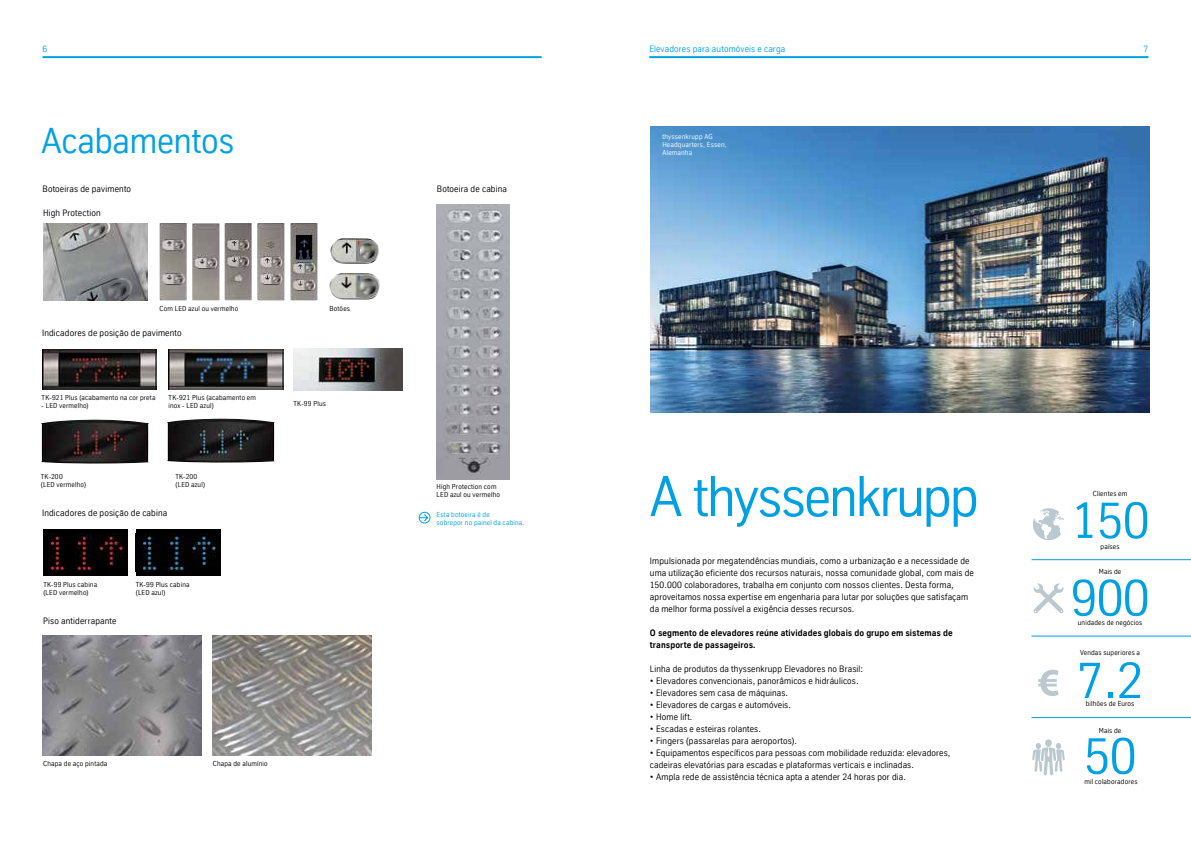
<style>
.page{position:relative;width:1191px;height:842px;background:#fff}
.page>*{position:absolute;margin:0;border:0;box-sizing:border-box;transform-origin:0 0}
.t1{font:55.7px "TK Type";letter-spacing:-.03em;color:#00a1e4}
.t2{font:50px "TK Type";letter-spacing:-.01em;color:#00a1e4}
.t3{font:35px "TK Type";letter-spacing:-.005em;color:#00a1e4}
.t4{font:9px/12px "TK Type";letter-spacing:.015em;color:#000}
.t5{font:700 9px/12px "TK Type";letter-spacing:.01em;color:#000}
.t6{font:9px "TK Type";letter-spacing:.015em;color:#00a1e4}
.t7{font:7px/8px "TK Type";letter-spacing:.025em;color:#000}
.t8{font:7px/8px "TK Type";letter-spacing:.025em;color:#fff}
.t9{font:7px/8px "TK Type";letter-spacing:.025em;color:#00a1e4}
</style>
<div class="page">
<hr style="left:43px;top:56px;width:498px;height:2px;background:#00a1e4">
<hr style="left:649px;top:56px;width:499px;height:2px;background:#00a1e4">
<img style="left:43px;top:635px;width:158px;height:120px">
<img style="left:213px;top:635px;width:158px;height:120px">
<img style="left:293px;top:348px;width:110px;height:42px">
<img style="left:42px;top:350px;width:115px;height:40px">
<img style="left:168px;top:350px;width:115px;height:40px">
<img style="left:330px;top:238px;width:49px;height:26px">
<img style="left:329px;top:273px;width:51px;height:27px">
<img style="left:43px;top:223px;width:104px;height:77px">
<img style="left:225px;top:223px;width:27px;height:77px">
<img style="left:192px;top:223px;width:28px;height:77px">
<img style="left:160px;top:223px;width:27px;height:77px">
<img style="left:257px;top:223px;width:27px;height:77px">
<img style="left:290px;top:223px;width:27px;height:77px">
<img style="left:436px;top:204px;width:73px;height:275px">
<div style="left:419px;top:512px;width:11px;height:11px;border:1px solid #00a1e4;border-radius:50%"></div>
<svg style="left:419px;top:514px;width:9px;height:7px"></svg>
<hr style="left:1031px;top:559px;width:160px;height:1px;background:#00a1e4">
<hr style="left:1031px;top:636px;width:160px;height:1px;background:#00a1e4">
<hr style="left:1031px;top:717px;width:160px;height:1px;background:#00a1e4">
<img style="left:651px;top:126px;width:499px;height:287px">
<div style="left:1045px;top:739px;width:6px;height:8px;background:#bac8cf;border-radius:50%"></div>
<svg style="left:1032px;top:743px;width:32px;height:32px"></svg>
<svg style="left:1033px;top:508px;width:31px;height:32px"></svg>
<svg style="left:1033px;top:583px;width:30px;height:30px"></svg>
<svg style="left:1038px;top:670px;width:20px;height:26px"></svg>
<div style="left:43px;top:529px;width:85px;height:46px;background:#000"></div>
<img style="left:43px;top:534px;width:81px;height:38px">
<div style="left:136px;top:529px;width:84px;height:46px;background:#000"></div>
<img style="left:136px;top:534px;width:80px;height:38px">
<img style="left:41px;top:420px;width:108px;height:43px">
<img style="left:167px;top:419px;width:108px;height:43px">
<p class="t6" style="left:43px;top:44px;width:6px">6</p>
<p class="t6" style="left:649px;top:44px;width:137px">Elevadores para automóveis e carga</p>
<p class="t6" style="left:1143px;top:44px;width:6px">7</p>
<h3 class="t3" style="left:41px;top:121px;width:194px">Acabamentos</h3>
<p class="t4" style="left:43px;top:183px;width:90px">Botoeiras de pavimento</p>
<p class="t4" style="left:43px;top:207px;width:59px">High Protection</p>
<p class="t7" style="left:160px;top:305px;width:80px">Com LED azul ou vermelho</p>
<p class="t7" style="left:329px;top:305px;width:22px">Botões</p>
<p class="t4" style="left:42px;top:327px;width:141px">Indicadores de posição de pavimento</p>
<p class="t7" style="left:42px;top:394px;width:115px">TK-921 Plus (acabamento na cor preta</p>
<p class="t7" style="left:42px;top:402px;width:49px">- LED vermelho)</p>
<p class="t7" style="left:168px;top:394px;width:89px">TK-921 Plus (acabamento em inox - LED azul)</p>
<p class="t7" style="left:41px;top:473px;width:47px">TK-200<br>(LED vermelho)</p>
<p class="t7" style="left:175px;top:473px;width:31px">TK-200 (LED azul)</p>
<p class="t4" style="left:42px;top:507px;width:127px">Indicadores de posição de cabina</p>
<p class="t7" style="left:43px;top:580px;width:55px">TK-99 Plus cabina (LED vermelho)</p>
<p class="t7" style="left:136px;top:580px;width:55px">TK-99 Plus cabina (LED azul)</p>
<p class="t4" style="left:43px;top:615px;width:75px">Piso antiderrapante</p>
<p class="t7" style="left:293px;top:400px;width:34px">TK-99 Plus</p>
<p class="t7" style="left:43px;top:759px;width:66px">Chapa de aço pintada</p>
<p class="t7" style="left:213px;top:759px;width:56px">Chapa de alumínio</p>
<p class="t4" style="left:437px;top:183px;width:72px">Botoeira de cabina</p>
<p class="t8" style="left:662px;top:132px;width:66px">thyssenkrupp AG<br>Headquarters, Essen,<br>Alemanha</p>
<p class="t7" style="left:436px;top:483px;width:65px">High Protection com<br>LED azul ou vermelho</p>
<h1 class="t1" style="left:650px;top:465px;width:330px">A thyssenkrupp</h1>
<p class="t4" style="left:650px;top:555px;width:325px">Impulsionada por megatendências mundiais, como a urbanização e a necessidade de uma utilização eficiente dos recursos naturais, nossa comunidade global, com mais de 150.000 colaboradores, trabalha em conjunto com nossos clientes. Desta forma, aproveitamos nossa expertise em engenharia para lutar por soluções que satisfaçam da melhor forma possível a exigência desses recursos.</p>
<p class="t5" style="left:650px;top:627px;width:304px">O segmento de elevadores reúne atividades globais do grupo em sistemas de transporte de passageiros.</p>
<p class="t4" style="left:650px;top:663px;width:214px">Linha de produtos da thyssenkrupp Elevadores no Brasil:</p>
<p class="t4" style="left:650px;top:675px;width:210px">• Elevadores convencionais, panorâmicos e hidráulicos.</p>
<p class="t4" style="left:650px;top:687px;width:140px">• Elevadores sem casa de máquinas.</p>
<p class="t4" style="left:650px;top:699px;width:143px">• Elevadores de cargas e automóveis.</p>
<p class="t4" style="left:650px;top:711px;width:44px">• Home lift.</p>
<p class="t4" style="left:650px;top:723px;width:113px">• Escadas e esteiras rolantes.</p>
<p class="t4" style="left:650px;top:735px;width:148px">• Fingers (passarelas para aeroportos).</p>
<p class="t4" style="left:650px;top:747px;width:302px">• Equipamentos específicos para pessoas com mobilidade reduzida: elevadores, cadeiras elevatórias para escadas e plataformas verticais e inclinadas.</p>
<p class="t4" style="left:650px;top:771px;width:257px">• Ampla rede de assistência técnica apta a atender 24 horas por dia.</p>
<p class="t9" style="left:436px;top:511px;width:89px">Esta botoeira é de<br>sobrepor no painel da cabina.</p>
<p class="t7" style="left:1092px;top:489px;width:36px">Clientes em</p>
<h2 class="t2" style="left:1070px;top:492px;width:80px">150</h2>
<p class="t7" style="left:1100px;top:543px;width:21px">países</p>
<p class="t7" style="left:1098px;top:567px;width:24px">Mais de</p>
<h2 class="t2" style="left:1070px;top:570px;width:80px">900</h2>
<p class="t7" style="left:1077px;top:618px;width:66px">unidades de negócios</p>
<h2 class="t2" style="left:1076px;top:652px;width:68px">7.2</h2>
<p class="t7" style="left:1080px;top:649px;width:61px">Vendas superiores a</p>
<p class="t7" style="left:1085px;top:700px;width:50px">bilhões de Euros</p>
<p class="t7" style="left:1098px;top:726px;width:24px">Mais de</p>
<h2 class="t2" style="left:1083px;top:728px;width:54px">50</h2>
<p class="t7" style="left:1084px;top:777px;width:55px">mil colaboradores</p>
</div>
